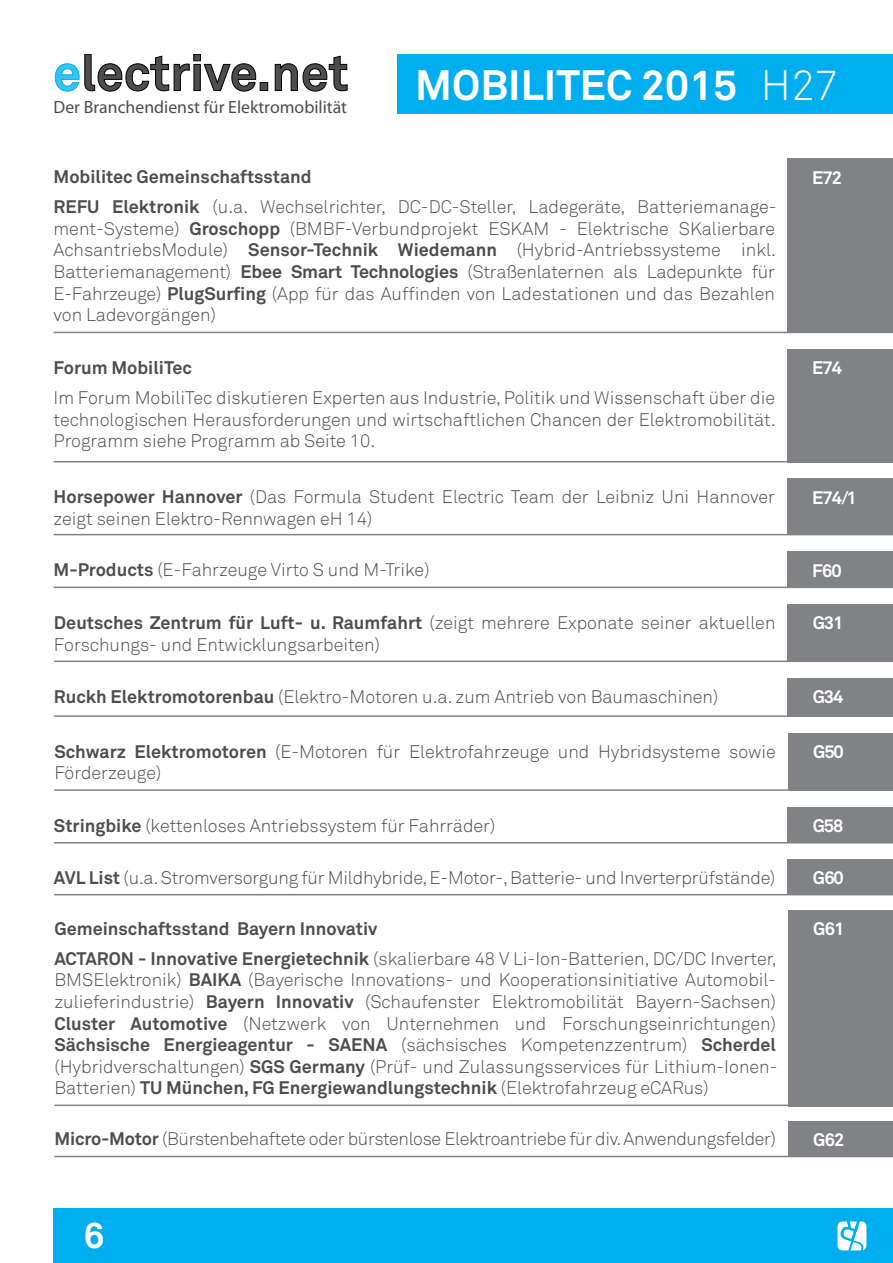
<style>
.page{position:relative;width:893px;height:1263px;background:#fff}
.page>*{position:absolute;margin:0;border:0;box-sizing:border-box;transform-origin:0 0}
.t1{font:700 42px "Akkurat";color:#fff}
.t2{font:700 36px "Akkurat";color:#fff}
.t3{font:300 18px/21.6px "Akkurat";color:#4d4d4f;text-align:justify}
.t4{font:300 18px "Akkurat";letter-spacing:-.02em;color:#4d4d4f}
.t5{font:700 18px "Akkurat";color:#4d4d4f}
.t6{font:700 18px "Akkurat";letter-spacing:-.06em;color:#fff}
.t7{font:17.7px "Myriad Pro";color:#4d4d4f}
.s1{font-weight:300}
.s2{font-weight:700}
</style>
<div class="page">
<div style="left:54px;top:1209px;width:839px;height:54px;background:#00aeef"></div>
<svg style="left:837px;top:1221px;width:29px;height:29px"></svg>
<div style="left:787px;top:158px;width:106px;height:175px;background:#808285"></div>
<hr style="left:54px;top:332px;width:839px;height:1px;background:#808285">
<div style="left:787px;top:349px;width:106px;height:113px;background:#808285"></div>
<hr style="left:54px;top:461px;width:839px;height:1px;background:#808285">
<div style="left:787px;top:479px;width:106px;height:56px;background:#808285"></div>
<hr style="left:54px;top:534px;width:839px;height:1px;background:#808285">
<div style="left:787px;top:551px;width:106px;height:36px;background:#808285"></div>
<hr style="left:54px;top:587px;width:839px;height:1px;background:#808285">
<div style="left:788px;top:604px;width:105px;height:58px;background:#808285"></div>
<hr style="left:54px;top:660px;width:839px;height:2px;background:#808285">
<div style="left:788px;top:678px;width:105px;height:39px;background:#808285"></div>
<hr style="left:54px;top:715px;width:839px;height:2px;background:#808285">
<div style="left:788px;top:733px;width:105px;height:58px;background:#808285"></div>
<hr style="left:54px;top:789px;width:839px;height:2px;background:#808285">
<div style="left:788px;top:807px;width:105px;height:36px;background:#808285"></div>
<hr style="left:54px;top:842px;width:839px;height:1px;background:#808285">
<div style="left:788px;top:910px;width:105px;height:196px;background:#808285"></div>
<hr style="left:54px;top:1104px;width:839px;height:2px;background:#808285">
<div style="left:788px;top:859px;width:105px;height:36px;background:#808285"></div>
<hr style="left:54px;top:894px;width:839px;height:1px;background:#808285">
<div style="left:788px;top:1121px;width:105px;height:35px;background:#808285"></div>
<hr style="left:54px;top:1156px;width:839px;height:1px;background:#808285">
<div style="left:397px;top:54px;width:496px;height:60px;background:#00aeef"></div>
<svg style="left:55px;top:54px;width:292px;height:38px"></svg>
<p class="t7" style="left:54px;top:96px;width:295px">Der Branchendienst für Elektromobilität</p>
<h1 class="t1" style="left:415px;top:58px;width:425px">MOBILITEC 2015 <span class="s1">H27</span></h1>
<p class="t5" style="left:54px;top:165px;width:260px">Mobilitec Gemeinschaftsstand</p>
<p class="t6" style="left:812px;top:166px;width:31px">E72</p>
<p class="t3" style="left:54px;top:196px;width:725px"><span class="s2">REFU Elektronik</span> (u.a. Wechselrichter, DC-DC-Steller, Ladegeräte, Batteriemanage&shy;ment-Systeme) <span class="s2">Groschopp</span> (BMBF-Verbundprojekt ESKAM - Elektrische SKalierbare AchsantriebsModule) <span class="s2">Sensor-Technik Wiedemann</span> (Hybrid-Antriebssysteme inkl.<br>Batteriemanagement) <span class="s2">Ebee Smart Technologies</span> (Straßenlaternen als Ladepunkte für E-Fahrzeuge) <span class="s2">PlugSurfing</span> (App für das Auffinden von Ladestationen und das Bezahlen von Ladevorgängen)</p>
<p class="t5" style="left:54px;top:356px;width:140px">Forum MobiliTec</p>
<p class="t6" style="left:812px;top:357px;width:31px">E74</p>
<p class="t3" style="left:54px;top:387px;width:724px">Im Forum MobiliTec diskutieren Experten aus Industrie, Politik und Wissenschaft über die technologischen Herausforderungen und wirtschaftlichen Chancen der Elektromobilität.<br>Programm siehe Programm ab Seite 10.</p>
<p class="t3" style="left:54px;top:486px;width:723px"><span class="s2">Horsepower Hannover</span> (Das Formula Student Electric Team der Leibniz Uni Hannover</p>
<p class="t6" style="left:812px;top:486px;width:46px">E74/1</p>
<p class="t3" style="left:54px;top:507px;width:320px">zeigt seinen Elektro-Rennwagen eH 14)</p>
<p class="t3" style="left:54px;top:559px;width:377px"><span class="s2">M-Products</span> (E-Fahrzeuge Virto S und M-Trike)</p>
<p class="t6" style="left:812px;top:559px;width:31px">F60</p>
<p class="t3" style="left:54px;top:611px;width:723px"><span class="s2">Deutsches Zentrum für Luft- u. Raumfahrt</span> (zeigt mehrere Exponate seiner aktuellen</p>
<p class="t6" style="left:813px;top:612px;width:32px">G31</p>
<p class="t3" style="left:54px;top:633px;width:328px">Forschungs- und Entwicklungsarbeiten)</p>
<p class="t3" style="left:54px;top:685px;width:666px"><span class="s2">Ruckh Elektromotorenbau</span> (Elektro-Motoren u.a. zum Antrieb von Baumaschinen)</p>
<p class="t6" style="left:813px;top:686px;width:32px">G34</p>
<p class="t3" style="left:54px;top:740px;width:723px"><span class="s2">Schwarz Elektromotoren</span> (E-Motoren für Elektrofahrzeuge und Hybridsysteme sowie</p>
<p class="t6" style="left:813px;top:740px;width:32px">G50</p>
<p class="t3" style="left:54px;top:762px;width:108px">Förderzeuge)</p>
<p class="t3" style="left:54px;top:814px;width:443px"><span class="s2">Stringbike</span> (kettenloses Antriebssystem für Fahrräder)</p>
<p class="t6" style="left:813px;top:814px;width:32px">G58</p>
<p class="t3" style="left:54px;top:866px;width:723px"><span class="s2">AVL List</span> (u.a. Stromversorgung für Mildhybride, E-Motor-, Batterie- und Inverterprüfstände)</p>
<p class="t6" style="left:813px;top:866px;width:33px">G60</p>
<p class="t5" style="left:54px;top:917px;width:325px">Gemeinschaftsstand Bayern Innovativ</p>
<p class="t6" style="left:813px;top:917px;width:33px">G61</p>
<p class="t3" style="left:54px;top:947px;width:724px"><span class="s2">ACTARON - Innovative Energietechnik</span> (skalierbare 48 V Li-Ion-Batterien, DC/DC Inverter, BMSElektronik) <span class="s2">BAIKA</span> (Bayerische Innovations- und Kooperationsinitiative Automobil&shy;zulieferindustrie) <span class="s2">Bayern Innovativ</span> (Schaufenster Elektromobilität Bayern-Sachsen)<br><span class="s2">Cluster Automotive</span> (Netzwerk von Unternehmen und Forschungseinrichtungen)<br><span class="s2">Sächsische Energieagentur - SAENA</span> (sächsisches Kompetenzzentrum) <span class="s2">Scherdel </span>(Hybridverschaltungen) <span class="s2">SGS Germany</span> (Prüf- und Zulassungsservices für Lithium-Ionen-Batterien) <span class="s2">TU München, FG Energiewandlungstechnik</span> (Elektrofahrzeug eCARus)</p>
<p class="t4" style="left:54px;top:1128px;width:723px"><span class="s2">Micro-Motor</span> (Bürstenbehaftete oder bürstenlose Elektroantriebe für div. Anwendungsfelder)</p>
<p class="t6" style="left:813px;top:1128px;width:33px">G62</p>
<h2 class="t2" style="left:84px;top:1213px;width:22px">6</h2>
</div>
